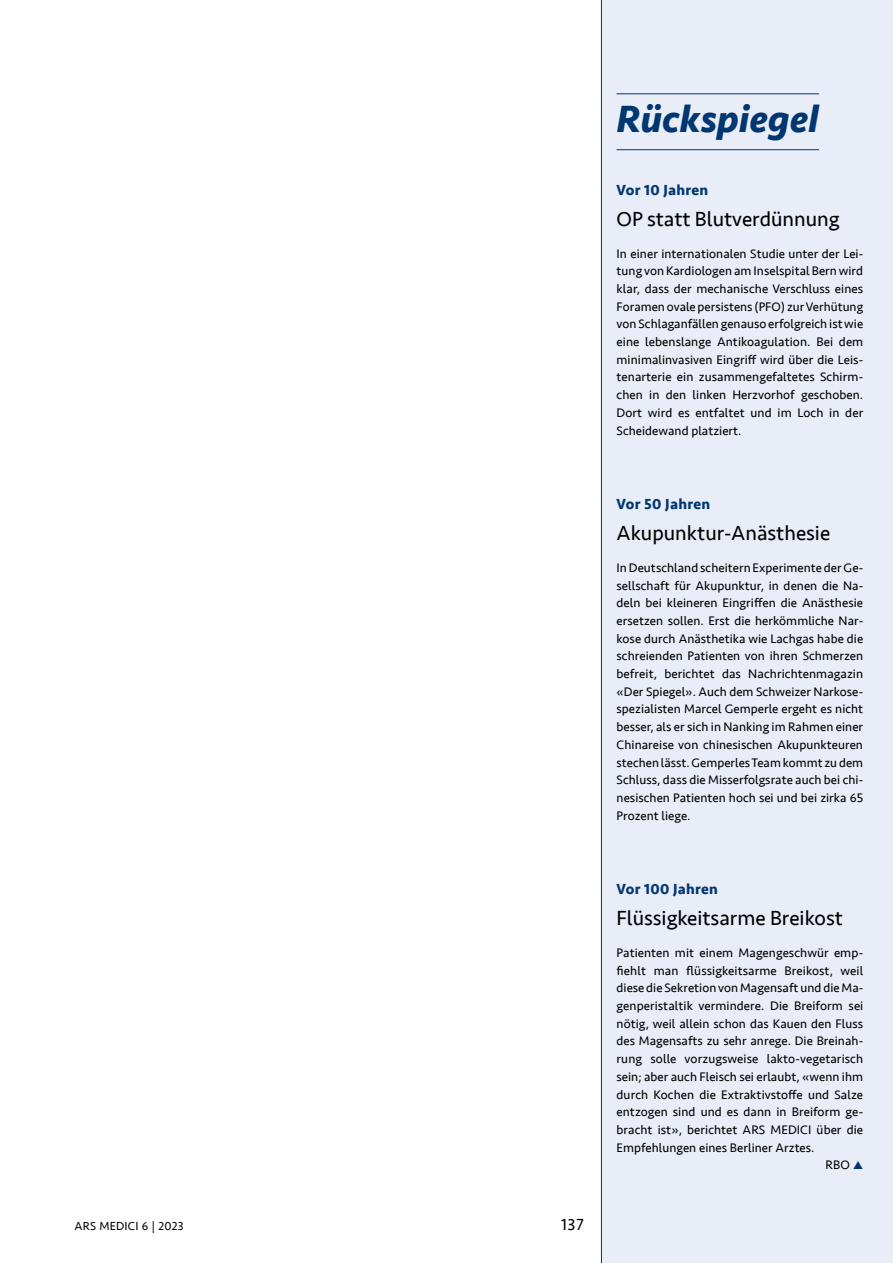
<style>
.page{position:relative;width:893px;height:1263px;background:#fff}
.page>*{position:absolute;margin:0;border:0;box-sizing:border-box;transform-origin:0 0}
.t1{font:italic 700 39px "Seravek";letter-spacing:-.005em;color:#003770}
.t2{font:21px "Seravek";color:#000}
.t3{font:16.5px "Seravek";color:#000}
.t4{font:700 15px "Seravek";letter-spacing:.02em;color:#003770}
.t5{font:12.75px/17.7px "Seravek";letter-spacing:.005em;color:#000;text-align:justify}
.t6{font:12px "Seravek";letter-spacing:.02em;color:#000}
.s1{color:#003770}
</style>
<div class="page">
<div style="left:601px;top:0;width:292px;height:1263px;background:#e9edf8"></div>
<hr style="left:616px;top:94px;width:203px;height:1px;background:#003770">
<hr style="left:616px;top:149px;width:203px;height:1px;background:#003770">
<p class="t6" style="left:74px;top:1217px;width:111px">ARS MEDICI 6 | 2023</p>
<p class="t3" style="left:561px;top:1212px;width:24px">137</p>
<h1 class="t1" style="left:616px;top:87px;width:204px">Rückspiegel</h1>
<p class="t4" style="left:617px;top:178px;width:93px">Vor 10 Jahren</p>
<h2 class="t2" style="left:617px;top:203px;width:225px">OP statt Blutverdünnung</h2>
<p class="t5" style="left:617px;top:244px;width:248px">In einer internationalen Studie unter der Lei&shy;tung von Kardiologen am Inselspital Bern wird klar, dass der mechanische Verschluss eines Foramen ovale persistens (PFO) zur Verhütung von Schlaganfällen genauso erfolgreich ist wie eine lebenslange Antikoagulation. Bei dem minimalinvasiven Eingriff wird über die Leis&shy;tenarterie ein zusammengefaltetes Schirm&shy;chen in den linken Herzvorhof geschoben.<br>Dort wird es entfaltet und im Loch in der Scheidewand platziert.</p>
<p class="t4" style="left:617px;top:492px;width:95px">Vor 50 Jahren</p>
<h2 class="t2" style="left:617px;top:517px;width:215px">Akupunktur-Anästhesie</h2>
<p class="t5" style="left:617px;top:559px;width:248px">In Deutschland scheitern Experimente der Ge&shy;sellschaft für Akupunktur, in denen die Na&shy;deln bei kleineren Eingriffen die Anästhesie ersetzen sollen. Erst die herkömmliche Nar&shy;kose durch Anästhetika wie Lachgas habe die schreienden Patienten von ihren Schmerzen befreit, berichtet das Nachrichtenmagazin «Der Spiegel». Auch dem Schweizer Narkose&shy;spezialisten Marcel Gemperle ergeht es nicht besser, als er sich in Nanking im Rahmen einer Chinareise von chinesischen Akupunkteuren stechen lässt. Gemperles Team kommt zu dem Schluss, dass die Misserfolgsrate auch bei chi&shy;nesischen Patienten hoch sei und bei zirka 65<br>Prozent liege.</p>
<p class="t4" style="left:617px;top:877px;width:103px">Vor 100 Jahren</p>
<h2 class="t2" style="left:617px;top:902px;width:228px">Flüssigkeitsarme Breikost</h2>
<p class="t5" style="left:617px;top:944px;width:248px">Patienten mit einem Magengeschwür emp-</p>
<p class="t5" style="left:617px;top:961px;width:248px">fiehlt man flüssigkeitsarme Breikost, weil</p>
<p class="t5" style="left:617px;top:979px;width:248px">diese die Sekretion von Magensaft und die Ma-</p>
<p class="t5" style="left:617px;top:997px;width:248px">genperistaltik vermindere. Die Breiform sei</p>
<p class="t5" style="left:617px;top:1014px;width:248px">nötig, weil allein schon das Kauen den Fluss</p>
<p class="t5" style="left:617px;top:1032px;width:248px">des Magensafts zu sehr anrege. Die Breinah-</p>
<p class="t5" style="left:617px;top:1050px;width:248px">rung solle vorzugsweise lakto-vegetarisch</p>
<p class="t5" style="left:617px;top:1068px;width:248px">sein; aber auch Fleisch sei erlaubt, «wenn ihm</p>
<p class="t5" style="left:617px;top:1085px;width:248px">durch Kochen die Extraktivstoffe und Salze</p>
<p class="t5" style="left:617px;top:1103px;width:248px">entzogen sind und es dann in Breiform ge-</p>
<p class="t5" style="left:617px;top:1121px;width:248px">bracht ist», berichtet ARS MEDICI über die</p>
<p class="t5" style="left:617px;top:1138px;width:199px">Empfehlungen eines Berliner Arztes.</p>
<p class="t5" style="left:826px;top:1156px;width:39px">RBO <span class="s1">▲</span></p>
</div>
